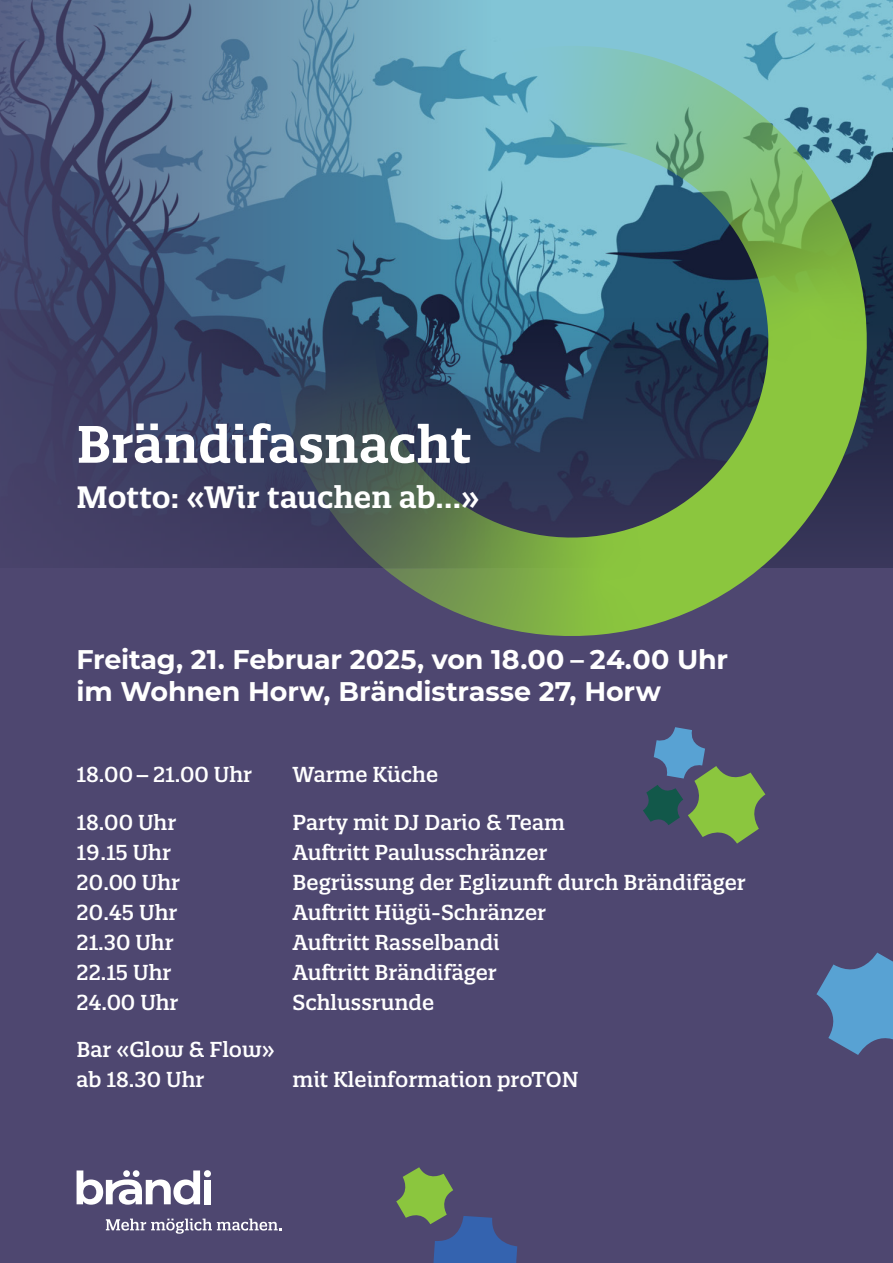
<style>
.page{position:relative;width:893px;height:1263px;background:#fff}
.page>*{position:absolute;margin:0;border:0;box-sizing:border-box;transform-origin:0 0}
.t1{font:600 51px "Quatro Slab";color:#fff}
.t2{font:600 30px "Quatro Slab";letter-spacing:.005em;color:#fff}
.t3{font:700 27px/32.4px "Montserrat";letter-spacing:-.005em;color:#fff}
.t4{font:500 21px/30px "Quatro Slab";color:#fff}
</style>
<div class="page">
<img style="left:517px;top:0;width:376px;height:318px">
<div style="left:0;top:568px;width:893px;height:695px;background:#4e4770"></div>
<svg style="left:873px;top:318px;width:20px;height:250px;background:#272e4c"></svg>
<svg style="left:384px;top:46px;width:489px;height:590px;background:#5d8871"></svg>
<svg style="left:0;top:0;width:517px;height:568px;background:#4b6682"></svg>
<svg style="left:77px;top:1170px;width:123px;height:35px"></svg>
<div style="left:204px;top:1180px;width:7px;height:24px;background:#fff"></div>
<div style="left:123px;top:1170px;width:7px;height:7px;background:#fff;border-radius:50%"></div>
<div style="left:133px;top:1170px;width:7px;height:7px;background:#fff;border-radius:50%"></div>
<div style="left:204px;top:1170px;width:7px;height:7px;background:#fff;border-radius:50%"></div>
<svg style="left:106px;top:1218px;width:175px;height:16px"></svg>
<svg style="left:643px;top:727px;width:122px;height:117px"></svg>
<svg style="left:396px;top:1167px;width:121px;height:96px"></svg>
<svg style="left:816px;top:952px;width:77px;height:103px"></svg>
<h1 class="t1" style="left:77px;top:412px;width:396px">Brändifasnacht</h1>
<h2 class="t2" style="left:77px;top:478px;width:404px">Motto: «Wir tauchen ab...»</h2>
<p class="t3" style="left:77px;top:642px;width:653px">Freitag, 21. Februar 2025, von 18.00 – 24.00 Uhr im Wohnen Horw, Brändistrasse 27, Horw</p>
<p class="t4" style="left:77px;top:759px;width:177px">18.00 – 21.00 Uhr</p>
<p class="t4" style="left:293px;top:759px;width:147px">Warme Küche</p>
<p class="t4" style="left:77px;top:807px;width:101px">18.00 Uhr</p>
<p class="t4" style="left:293px;top:807px;width:274px">Party mit DJ Dario &amp; Team</p>
<p class="t4" style="left:77px;top:837px;width:96px">19.15 Uhr</p>
<p class="t4" style="left:293px;top:837px;width:256px">Auftritt Paulusschränzer</p>
<p class="t4" style="left:77px;top:867px;width:105px">20.00 Uhr</p>
<p class="t4" style="left:293px;top:867px;width:455px">Begrüssung der Eglizunft durch Brändifäger</p>
<p class="t4" style="left:77px;top:897px;width:102px">20.45 Uhr</p>
<p class="t4" style="left:293px;top:897px;width:255px">Auftritt Hügü-Schränzer</p>
<p class="t4" style="left:77px;top:927px;width:99px">21.30 Uhr</p>
<p class="t4" style="left:293px;top:927px;width:209px">Auftritt Rasselbandi</p>
<p class="t4" style="left:77px;top:957px;width:96px">22.15 Uhr</p>
<p class="t4" style="left:293px;top:957px;width:206px">Auftritt Brändifäger</p>
<p class="t4" style="left:77px;top:987px;width:103px">24.00 Uhr</p>
<p class="t4" style="left:293px;top:987px;width:143px">Schlussrunde</p>
<p class="t4" style="left:77px;top:1035px;width:200px">Bar «Glow &amp; Flow» ab 18.30 Uhr</p>
<p class="t4" style="left:293px;top:1065px;width:288px">mit Kleinformation proTON</p>
</div>
